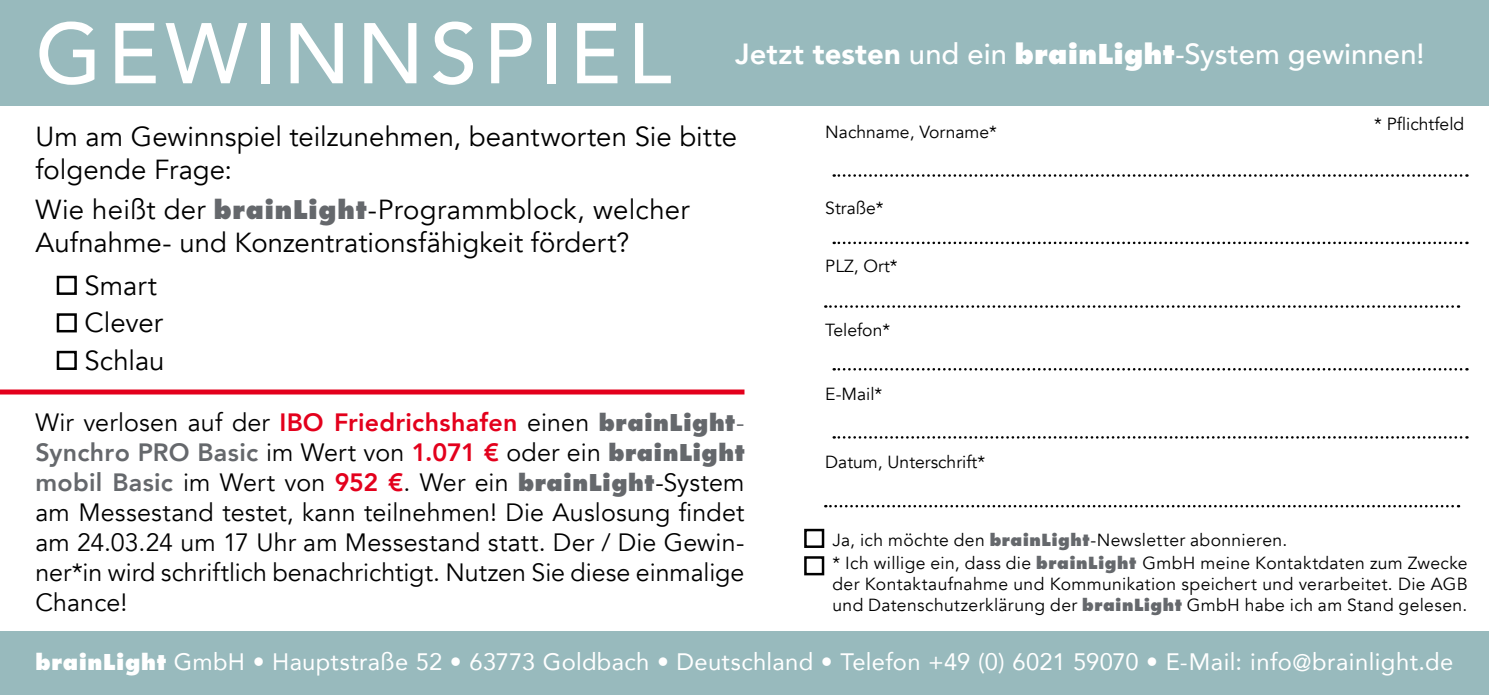
<style>
.page{position:relative;width:1489px;height:695px;background:#fff}
.page>*{position:absolute;margin:0;border:0;box-sizing:border-box;transform-origin:0 0}
.t1{font:500 85px "Avenir";letter-spacing:.07em;color:#fff}
.t2{font:500 29px "Avenir";letter-spacing:.005em;color:#fff}
.t3{font:27.5px/33px "Avenir";color:#000}
.t4{font:25px/30px "Avenir";color:#000;text-align:justify}
.t5{font:23.75px "Avenir";letter-spacing:.015em;color:#fff}
.t6{font:17.5px/21px "Avenir";letter-spacing:.015em;color:#000;text-align:justify}
.s1{font-weight:800}
.s2{font-weight:900}
.s3{font-family:"Futura";font-weight:800;font-size:26.5px}
.s4{font-family:"Futura";font-weight:800;font-size:25px;color:#65686c}
.s5{font-weight:800;color:#e3001c}
.s6{font-family:"Futura";font-weight:800;font-size:22.5px;color:#65686c}
.s7{color:#65686c}
.s8{font-weight:800;color:#65686c}
.s9{font-family:"Futura";font-weight:800;font-size:16.25px;color:#65686c}
.s10{font-family:"Futura";font-weight:800;font-size:21.25px}
</style>
<div class="page">
<div style="left:0;top:0;width:1488px;height:105px;background:#98babd"></div>
<div style="left:0;top:631px;width:1488px;height:63px;background:#98babd"></div>
<svg style="left:825px;top:305px;width:633px;height:3px"></svg>
<svg style="left:833px;top:174px;width:634px;height:3px"></svg>
<svg style="left:833px;top:241px;width:634px;height:3px"></svg>
<svg style="left:833px;top:368px;width:634px;height:2px"></svg>
<svg style="left:833px;top:436px;width:634px;height:2px"></svg>
<svg style="left:825px;top:505px;width:633px;height:2px"></svg>
<div style="left:804px;top:556px;width:20px;height:19px;border:2px solid #000"></div>
<div style="left:804px;top:528px;width:20px;height:20px;border:2px solid #000"></div>
<div style="left:57px;top:276px;width:20px;height:19px;border:2px solid #000"></div>
<div style="left:57px;top:313px;width:20px;height:19px;border:2px solid #000"></div>
<div style="left:57px;top:351px;width:20px;height:19px;border:2px solid #000"></div>
<div style="left:0;top:389px;width:744px;height:5px;background:#e3001c"></div>
<h1 class="t1" style="left:35px;top:-20px;width:637px">GEWINNSPIEL</h1>
<h2 class="t2" style="left:735px;top:29px;width:691px"><span class="s1">Jetzt</span> <span class="s2">testen</span> und ein <span class="s3">brainLight</span>-System gewinnen!</h2>
<h3 class="t3" style="left:35px;top:121px;width:703px">Um am Gewinnspiel teilzunehmen, beantworten Sie bitte folgende Frage:</h3>
<h3 class="t3" style="left:35px;top:194px;width:655px">Wie heißt der <span class="s4">brainLight</span>-Programmblock, welcher<br>Aufnahme- und Konzentrationsfähigkeit fördert?</h3>
<h3 class="t3" style="left:84px;top:267px;width:82px;line-height:37.5px">Smart<br>Clever<br>Schlau</h3>
<p class="t4" style="left:35px;top:407px;width:710px">Wir verlosen auf der <span class="s5">IBO Friedrichshafen</span> einen <span class="s6">brainLight</span><span class="s7">-</span><span class="s8">Synchro PRO Basic</span> im Wert von <span class="s5">1.071 €</span> oder ein <span class="s6">brainLight </span><span class="s8">mobil Basic</span> im Wert von <span class="s5">952 €</span>. Wer ein <span class="s6">brainLight</span>-System am Messestand testet, kann teilnehmen! Die Auslosung findet am 24.03.24 um 17 Uhr am Messestand statt. Der / Die Gewin&shy;ner*in wird schriftlich benachrichtigt. Nutzen Sie diese einmalige Chance!</p>
<p class="t6" style="left:825px;top:122px;width:173px">Nachname, Vorname*</p>
<p class="t6" style="left:825px;top:198px;width:60px">Straße*</p>
<p class="t6" style="left:825px;top:255px;width:74px">PLZ, Ort*</p>
<p class="t6" style="left:825px;top:320px;width:66px">Telefon*</p>
<p class="t6" style="left:825px;top:383px;width:59px">E-Mail*</p>
<p class="t6" style="left:825px;top:451px;width:161px">Datum, Unterschrift*</p>
<p class="t6" style="left:832px;top:530px;width:456px">Ja, ich möchte den <span class="s9">brainLight</span>-Newsletter abonnieren.</p>
<p class="t6" style="left:1373px;top:114px;width:92px">* Pflichtfeld</p>
<p class="t6" style="left:832px;top:552px;width:636px">* Ich willige ein, dass die <span class="s9">brainLight</span> GmbH meine Kontaktdaten zum Zwecke der Kontaktaufnahme und Kommunikation speichert und verarbeitet. Die AGB und Datenschutzerklärung der <span class="s9">brainLight</span> GmbH habe ich am Stand gelesen.</p>
<h3 class="t5" style="left:35px;top:642px;width:1419px"><span class="s10">brainLight</span> GmbH • Hauptstraße 52 • 63773 Goldbach • Deutschland • Telefon +49 (0) 6021 59070 • E-Mail: info@brainlight.de</h3>
</div>
